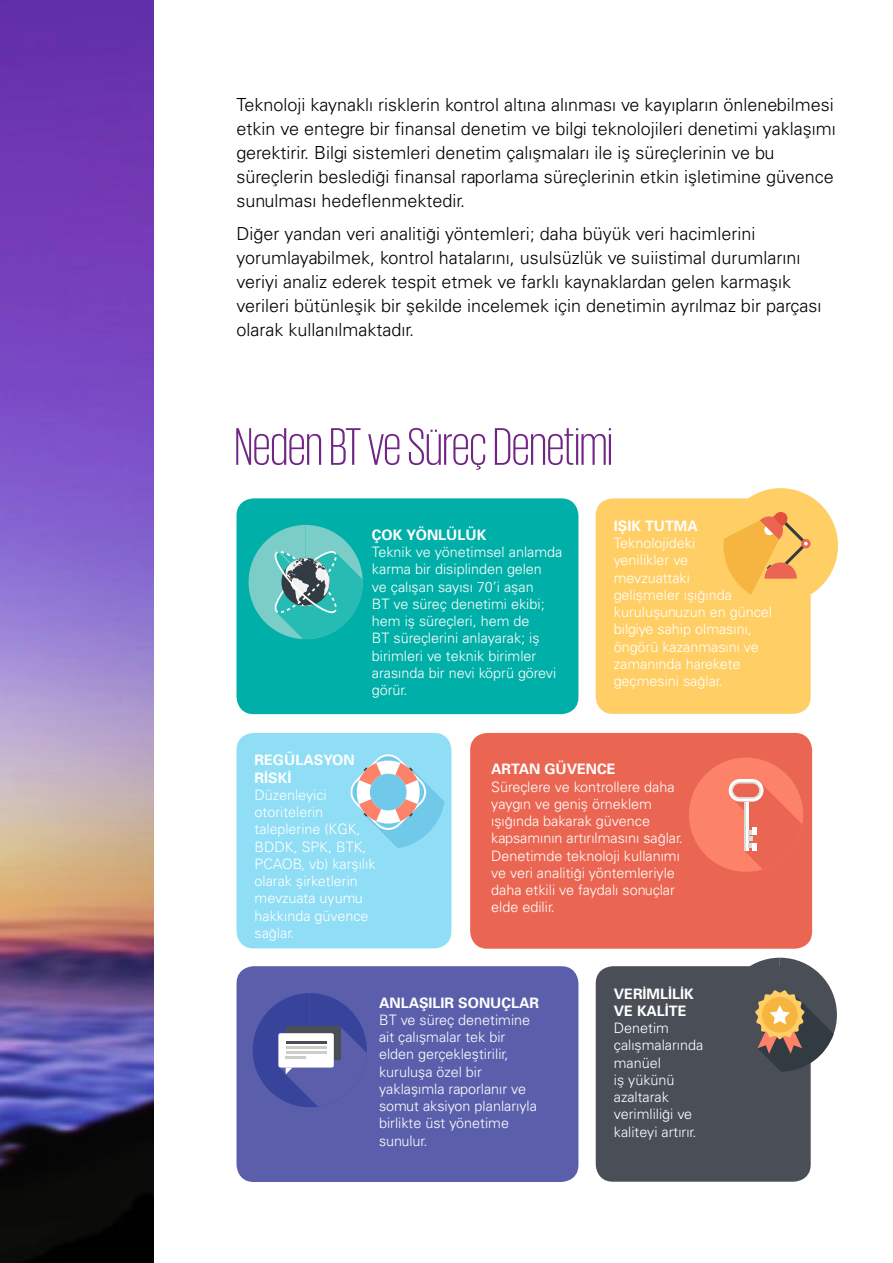
<style>
.page{position:relative;width:893px;height:1263px;background:#fff}
.page>*{position:absolute;margin:0;border:0;box-sizing:border-box;transform-origin:0 0}
.t1{font:300 54px "KPMG";color:#702784}
.t2{font:18px/24px "Univers Light Tr";color:#000}
.t3{font:14.4px/17.2px "Univers Light Tr";color:#fff}
.t4{font:14.4px/17.2px "Univers Bold Tr";color:#fff}
</style>
<div class="page">
<img style="left:0;top:0;width:153px;height:1263px">
<div style="left:237px;top:498px;width:341px;height:216px;background:#00afa8;border-radius:17px"></div>
<div style="left:237px;top:966px;width:341px;height:216px;background:#5b5fab;border-radius:17px"></div>
<div style="left:470px;top:733px;width:342px;height:216px;background:#eb6652;border-radius:17px"></div>
<div style="left:596px;top:498px;width:215px;height:216px;background:#ffcf66;border-radius:17px"></div>
<div style="left:596px;top:966px;width:215px;height:216px;background:#4a4f57;border-radius:17px"></div>
<div style="left:236px;top:733px;width:215px;height:215px;background:#8fdef5;border-radius:17px"></div>
<svg style="left:249px;top:525px;width:114px;height:114px"></svg>
<svg style="left:724px;top:488px;width:114px;height:115px"></svg>
<svg style="left:689px;top:758px;width:114px;height:114px"></svg>
<svg style="left:350px;top:735px;width:95px;height:113px"></svg>
<svg style="left:253px;top:993px;width:114px;height:114px"></svg>
<svg style="left:723px;top:958px;width:114px;height:114px"></svg>
<p class="t2" style="left:237px;top:93px;width:601px">Teknoloji kaynaklı risklerin kontrol altına alınması ve kayıpların önlenebilmesi etkin ve entegre bir finansal denetim ve bilgi teknolojileri denetimi yaklaşımı gerektirir. Bilgi sistemleri denetim çalışmaları ile iş süreçlerinin ve bu süreçlerin beslediği finansal raporlama süreçlerinin etkin işletimine güvence sunulması hedeflenmektedir.</p>
<p class="t2" style="left:237px;top:222px;width:586px">Diğer yandan veri analitiği yöntemleri; daha büyük veri hacimlerini yorumlayabilmek, kontrol hatalarını, usulsüzlük ve suiistimal durumlarını veriyi analiz ederek tespit etmek ve farklı kaynaklardan gelen karmaşık verileri bütünleşik bir şekilde incelemek için denetimin ayrılmaz bir parçası olarak kullanılmaktadır.</p>
<h1 class="t1" style="left:235px;top:421px;width:379px">Neden BT ve Süreç Denetimi</h1>
<p class="t4" style="left:372px;top:525px;width:116px">ÇOK YÖNLÜLÜK</p>
<p class="t3" style="left:372px;top:543px;width:192px">Teknik ve yönetimsel anlamda karma bir disiplinden gelen<br>ve çalışan sayısı 70’i aşan<br>BT ve süreç denetimi ekibi; hem iş süreçleri, hem de<br>BT süreçlerini anlayarak; iş birimleri ve teknik birimler arasında bir nevi köprü görevi görür.</p>
<p class="t4" style="left:614px;top:516px;width:85px">IŞIK TUTMA</p>
<p class="t3" style="left:614px;top:534px;width:160px">Teknolojideki<br>yenilikler ve<br>mevzuattaki<br>gelişmeler ışığında kuruluşunuzun en güncel bilgiye sahip olmasını, öngörü kazanmasını ve zamanında harekete geçmesini sağlar.</p>
<p class="t4" style="left:255px;top:751px;width:102px">REGÜLASYON<br>RİSKİ</p>
<p class="t3" style="left:255px;top:786px;width:122px">Düzenleyici otoritelerin taleplerine (KGK,<br>BDDK, SPK, BTK,<br>PCAOB, vb) karşılık olarak şirketlerin mevzuata uyumu hakkında güvence sağlar.</p>
<p class="t4" style="left:491px;top:760px;width:126px">ARTAN GÜVENCE</p>
<p class="t3" style="left:491px;top:777px;width:193px">Süreçlere ve kontrollere daha yaygın ve geniş örneklem ışığında bakarak güvence kapsamının artırılmasını sağlar.<br>Denetimde teknoloji kullanımı ve veri analitiği yöntemleriyle daha etkili ve faydalı sonuçlar elde edilir.</p>
<p class="t4" style="left:379px;top:993px;width:161px">ANLAŞILIR SONUÇLAR</p>
<p class="t3" style="left:379px;top:1011px;width:159px">BT ve süreç denetimine ait çalışmalar tek bir elden gerçekleştirilir, kuruluşa özel bir yaklaşımla raporlanır ve somut aksiyon planlarıyla birlikte üst yönetime sunulur.</p>
<p class="t4" style="left:614px;top:984px;width:81px">VERİMLİLİK<br>VE KALİTE</p>
<p class="t3" style="left:614px;top:1019px;width:91px">Denetim çalışmalarında manüel<br>iş yükünü azaltarak verimliliği ve kaliteyi artırır.</p>
</div>
